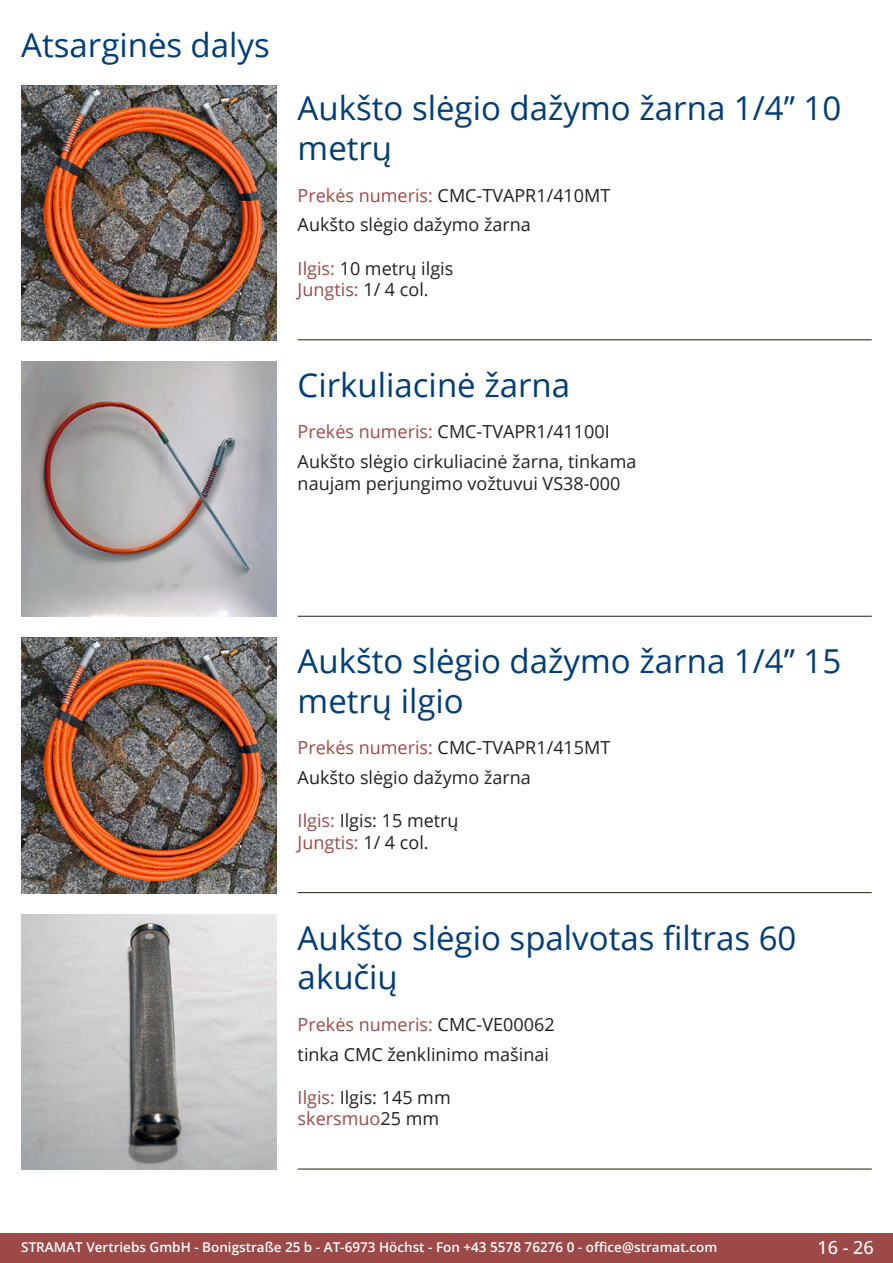
<style>
.page{position:relative;width:893px;height:1263px;background:#fff}
.page>*{position:absolute;margin:0;border:0;box-sizing:border-box;transform-origin:0 0}
.Produkttitel{font:33px/39.6px "Open Sans";color:#003d78}
.RastTitel{font:33px "Open Sans";color:#003d78}
.Beschreibung_Text{font:18px/21.6px "Open Sans";color:#231f20}
.TechDaten_Überschrif{font:18px "Open Sans";color:#231f20}
.TechDaten_Überschrif-2{font:18px "Open Sans";color:#9c4948}
.t1{font:500 18px "Open Sans";color:#fff}
.t2{font:600 13.5px "Open Sans";color:#fff}
.s1{color:#9c4948}
.s2{color:#231f20}
</style>
<div class="page">
<div style="left:0;top:1233px;width:893px;height:30px;background:#9c4948"></div>
<hr style="left:298px;top:340px;width:574px;height:1px;background:#201d08">
<hr style="left:298px;top:616px;width:574px;height:1px;background:#201d08">
<hr style="left:298px;top:892px;width:574px;height:1px;background:#201d08">
<hr style="left:298px;top:1169px;width:574px;height:1px;background:#201d08">
<img style="left:21px;top:85px;width:255px;height:255px">
<img style="left:21px;top:361px;width:255px;height:256px">
<img style="left:21px;top:638px;width:255px;height:255px">
<img style="left:21px;top:914px;width:255px;height:255px">
<p class="RastTitel" style="left:21px;top:22px;width:250px">Atsarginės dalys</p>
<p class="Produkttitel" style="left:298px;top:88px;width:545px">Aukšto slėgio dažymo žarna 1/4’’ 10 metrų</p>
<p class="TechDaten_Überschrif" style="left:298px;top:183px;width:314px"><span class="s1">Prekės numeris:</span> CMC-TVAPR1/410MT</p>
<p class="Beschreibung_Text" style="left:298px;top:214px;width:235px">Aukšto slėgio dažymo žarna</p>
<p class="Beschreibung_Text" style="left:298px;top:257px;width:157px"><span class="s1">Ilgis:</span> 10 metrų ilgis<br><span class="s1">Jungtis:</span> 1/ 4 col.</p>
<p class="Produkttitel" style="left:298px;top:364px;width:274px">Cirkuliacinė žarna</p>
<p class="TechDaten_Überschrif" style="left:298px;top:420px;width:314px"><span class="s1">Prekės numeris:</span> CMC-TVAPR1/41100I</p>
<p class="Beschreibung_Text" style="left:298px;top:450px;width:340px">Aukšto slėgio cirkuliacinė žarna, tinkama naujam perjungimo vožtuvui VS38-000</p>
<p class="Produkttitel" style="left:298px;top:640px;width:545px">Aukšto slėgio dažymo žarna 1/4’’ 15 metrų ilgio</p>
<p class="TechDaten_Überschrif" style="left:298px;top:735px;width:314px"><span class="s1">Prekės numeris:</span> CMC-TVAPR1/415MT</p>
<p class="Beschreibung_Text" style="left:298px;top:766px;width:235px">Aukšto slėgio dažymo žarna</p>
<p class="Beschreibung_Text" style="left:298px;top:810px;width:162px"><span class="s1">Ilgis:</span> Ilgis: 15 metrų<br><span class="s1">Jungtis:</span> 1/ 4 col.</p>
<p class="Produkttitel" style="left:298px;top:917px;width:500px">Aukšto slėgio spalvotas filtras 60 akučių</p>
<p class="TechDaten_Überschrif-2" style="left:298px;top:1012px;width:258px">Prekės numeris: <span class="s2">CMC-VE00062</span></p>
<p class="Beschreibung_Text" style="left:298px;top:1043px;width:253px">tinka CMC ženklinimo mašinai</p>
<p class="Beschreibung_Text" style="left:298px;top:1086px;width:155px"><span class="s1">Ilgis:</span> Ilgis: 145 mm <span class="s1">skersmuo</span>25 mm</p>
<p class="t2" style="left:21px;top:1238px;width:698px">STRAMAT Vertriebs GmbH - Bonigstraße 25 b - AT-6973 Höchst - Fon +43 5578 76276 0 - office@stramat.com</p>
<p class="t1" style="left:817px;top:1234px;width:58px">16 - 26</p>
</div>
